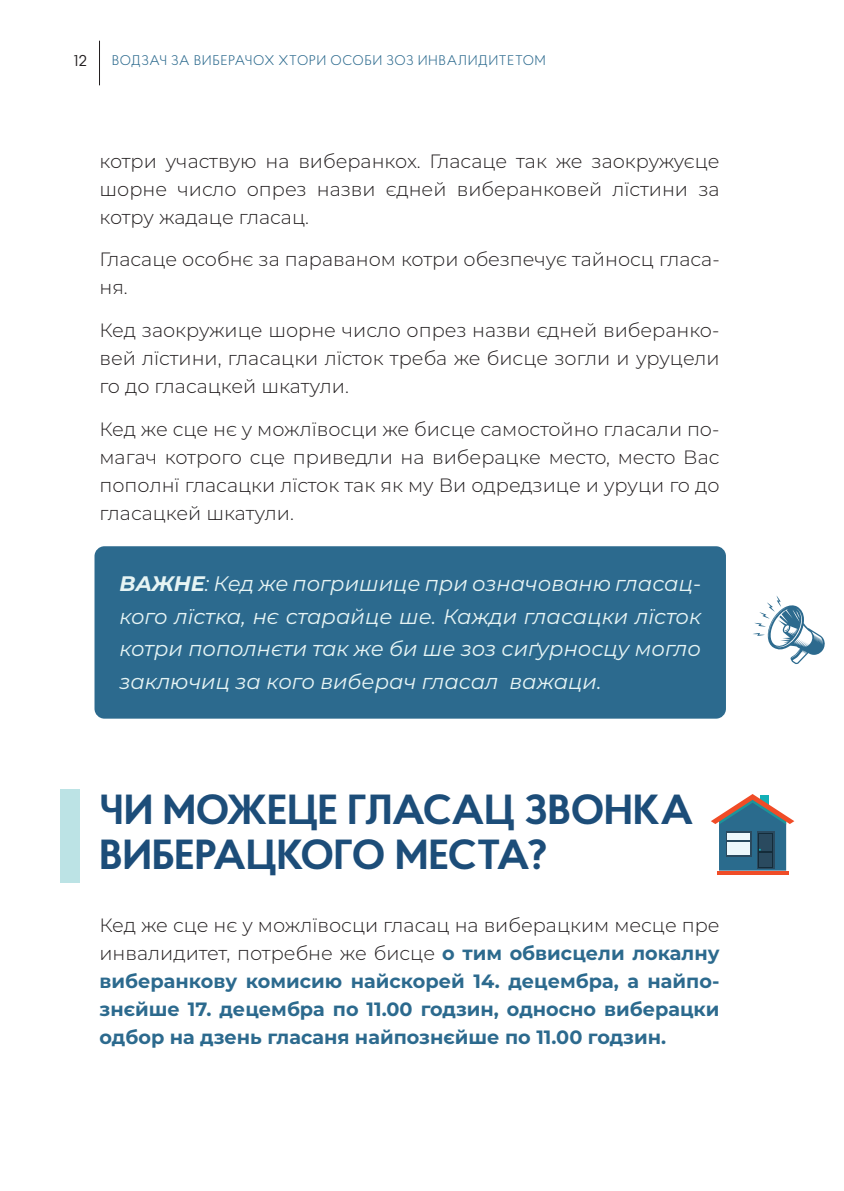
<style>
.page{position:relative;width:844px;height:1191px;background:#fff}
.page>*{position:absolute;margin:0;border:0;box-sizing:border-box;transform-origin:0 0}
.t1{font:700 42px/45.5px "Proba Pro";color:#1c4d79}
.t2{font:italic 21px/32.4px "Montserrat";color:#e6f4f4;text-align:justify}
.t3{font:300 19.25px/28px "Montserrat";color:#231f20;text-align:justify}
.t4{font:700 19.25px/28px "Montserrat";color:#2c6a8e;text-align:justify}
.t5{font:15.75px "Proba Pro";color:#231f20}
.t6{font:300 14px "Proba Pro";letter-spacing:.04em;color:#2c6a8e}
.s1{font-weight:700}
.s2{font-weight:300;color:#231f20}
</style>
<div class="page">
<hr style="left:99px;top:41px;width:1px;height:44px;background:#231f20">
<div style="left:60px;top:789px;width:19px;height:94px;background:#bce3e5"></div>
<div style="left:94px;top:546px;width:631px;height:172px;background:#2c6a8e;border-radius:10px"></div>
<svg style="left:717px;top:870px;width:71px;height:4px"></svg>
<svg style="left:711px;top:794px;width:83px;height:76px"></svg>
<svg style="left:753px;top:595px;width:72px;height:69px"></svg>
<p class="t5" style="left:74px;top:51px;width:15px">12</p>
<p class="t6" style="left:112px;top:51px;width:435px">ВОДЗАЧ ЗА ВИБЕРАЧОХ ХТОРИ ОСОБИ ЗОЗ ИНВАЛИДИТЕТОМ</p>
<p class="t3" style="left:99px;top:146px;width:621px">котри участвую на виберанкох. Гласаце так же заокружуєце шорне число опрез назви єдней виберанковей лїстини за котру жадаце гласац.</p>
<p class="t3" style="left:99px;top:245px;width:621px">Гласаце особнє за параваном котри обезпечує тайносц гласа&shy;ня.</p>
<p class="t3" style="left:99px;top:316px;width:621px">Кед заокружице шорне число опрез назви єдней виберанко&shy;вей лїстини, гласацки лїсток треба же бисце зогли и уруцели го до гласацкей шкатули.</p>
<p class="t3" style="left:99px;top:415px;width:621px">Кед же сце нє у можлївосци же бисце самостойно гласали по&shy;магач котрого сце приведли на виберацке место, место Вас пополнї гласацки лїсток так як му Ви одредзице и уруци го до гласацкей шкатули.</p>
<p class="t2" style="left:119px;top:567px;width:583px"><span class="s1">ВАЖНЕ</span>: Кед же погришице при означованю гласац&shy;кого лїстка, нє старайце ше. Кажди гласацки лїсток котри пополнєти так же би ше зоз сиґурносцу могло заключиц за кого виберач гласал важаци.</p>
<h1 class="t1" style="left:99px;top:784px;width:595px">ЧИ МОЖЕЦЕ ГЛАСАЦ ЗВОНКА<br>ВИБЕРАЦКОГО МЕСТА?</h1>
<p class="t4" style="left:99px;top:910px;width:621px"><span class="s2">Кед же сце нє у можлївосци гласац на виберацким месце пре инвалидитет, потребне же бисце</span> о тим обвисцели локалну виберанкову комисию найскорей 14. децембра, а найпо&shy;знєйше 17. децембра по 11.00 годзин, односно виберацки одбор на дзень гласаня найпознєйше по 11.00 годзин.</p>
</div>
